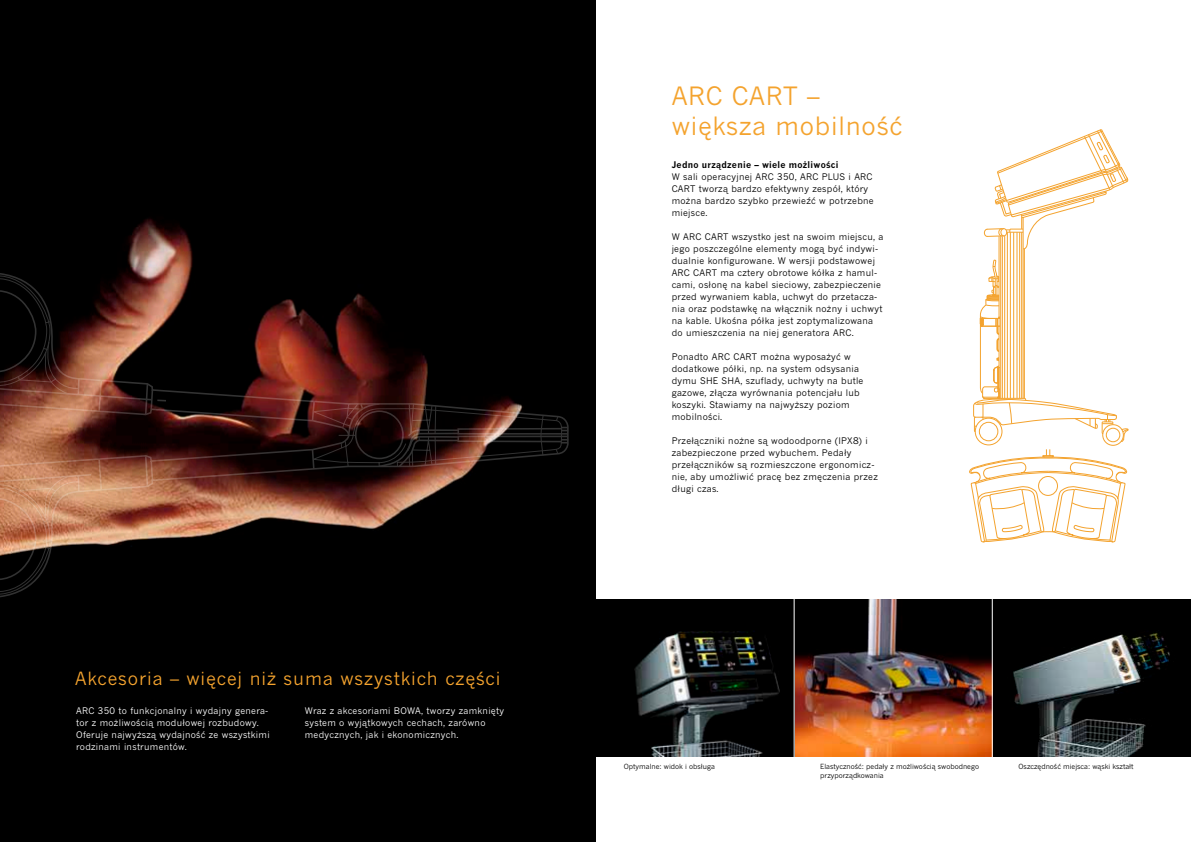
<style>
.page{position:relative;width:1191px;height:842px;background:#fff}
.page>*{position:absolute;margin:0;border:0;box-sizing:border-box;transform-origin:0 0}
.t1{font:25px/30px "News Gothic MT Pro";letter-spacing:.03em;color:#f4a32e}
.t2{font:18px "News Gothic MT Pro";letter-spacing:.05em;color:#f4a32e}
.t3{font:9px/12px "News Gothic MT Pro";letter-spacing:.03em;color:#000}
.t4{font:9px/12px "News Gothic MT Pro";letter-spacing:.03em;color:#fff}
.t5{font:700 9px "News Gothic MT Pro";letter-spacing:.03em;color:#000}
.t6{font:7px/9px "News Gothic MT Pro";color:#000}
</style>
<div class="page">
<div style="left:0;top:0;width:596px;height:842px;background:#000"></div>
<img style="left:595px;top:599px;width:596px;height:157px">
<hr style="left:793px;top:592px;width:1px;height:167px;background:#fff">
<hr style="left:991px;top:592px;width:1px;height:167px;background:#fff">
<svg style="left:0;top:273px;width:568px;height:324px;background:#301d16"></svg>
<svg style="left:0;top:373px;width:460px;height:97px;background:#451d16"></svg>
<svg style="left:310px;top:400px;width:258px;height:67px;background:#2c1815"></svg>
<svg style="left:0;top:274px;width:168px;height:162px;background:#4f2d23"></svg>
<svg style="left:969px;top:449px;width:158px;height:93px"></svg>
<div style="left:1038px;top:476px;width:19px;height:20px;border:1px solid #f4a32e;border-radius:50%"></div>
<div style="left:975px;top:418px;width:27px;height:27px;border:1px solid #f4a32e;border-radius:50%"></div>
<div style="left:1102px;top:424px;width:21px;height:22px;border:1px solid #f4a32e;border-radius:50%"></div>
<svg style="left:973px;top:129px;width:155px;height:313px"></svg>
<h2 class="t2" style="left:75px;top:667px;width:427px">Akcesoria – więcej niż suma wszystkich części</h2>
<p class="t4" style="left:76px;top:705px;width:195px">ARC 350 to funkcjonalny i wydajny genera&shy;tor z możliwością modułowej rozbudowy.<br>Oferuje najwyższą wydajność ze wszystkimi rodzinami instrumentów.</p>
<p class="t4" style="left:305px;top:705px;width:201px">Wraz z akcesoriami BOWA, tworzy zamknięty system o wyjątkowych cechach, zarówno medycznych, jak i ekonomicznych.</p>
<h1 class="t1" style="left:671px;top:80px;width:232px">ARC CART – większa mobilność</h1>
<p class="t5" style="left:671px;top:159px;width:168px">Jedno urządzenie – wiele możliwości</p>
<p class="t3" style="left:671px;top:171px;width:204px">W sali operacyjnej ARC 350, ARC PLUS i ARC CART tworzą bardzo efektywny zespół, który można bardzo szybko przewieźć w potrzebne miejsce.</p>
<p class="t3" style="left:671px;top:231px;width:213px">W ARC CART wszystko jest na swoim miejscu, a jego poszczególne elementy mogą być indywi&shy;dualnie konfigurowane. W wersji podstawowej ARC CART ma cztery obrotowe kółka z hamul&shy;cami, osłonę na kabel sieciowy, zabezpieczenie przed wyrwaniem kabla, uchwyt do przetacza&shy;nia oraz podstawkę na włącznik nożny i uchwyt na kable. Ukośna półka jest zoptymalizowana do umieszczenia na niej generatora ARC.</p>
<p class="t3" style="left:671px;top:351px;width:193px">Ponadto ARC CART można wyposażyć w dodatkowe półki, np. na system odsysania dymu SHE SHA, szuflady, uchwyty na butle gazowe, złącza wyrównania potencjału lub koszyki. Stawiamy na najwyższy poziom mobilności.</p>
<p class="t3" style="left:671px;top:435px;width:208px">Przełączniki nożne są wodoodporne (IPX8) i zabezpieczone przed wybuchem. Pedały przełączników są rozmieszczone ergonomicz&shy;nie, aby umożliwić pracę bez zmęczenia przez długi czas.</p>
<p class="t6" style="left:624px;top:762px;width:92px">Optymalne: widok i obsługa</p>
<p class="t6" style="left:820px;top:762px;width:160px">Elastyczność: pedały z możliwością swobodnego przyporządkowania</p>
<p class="t6" style="left:1018px;top:762px;width:116px">Oszczędność miejsca: wąski kształt</p>
</div>
